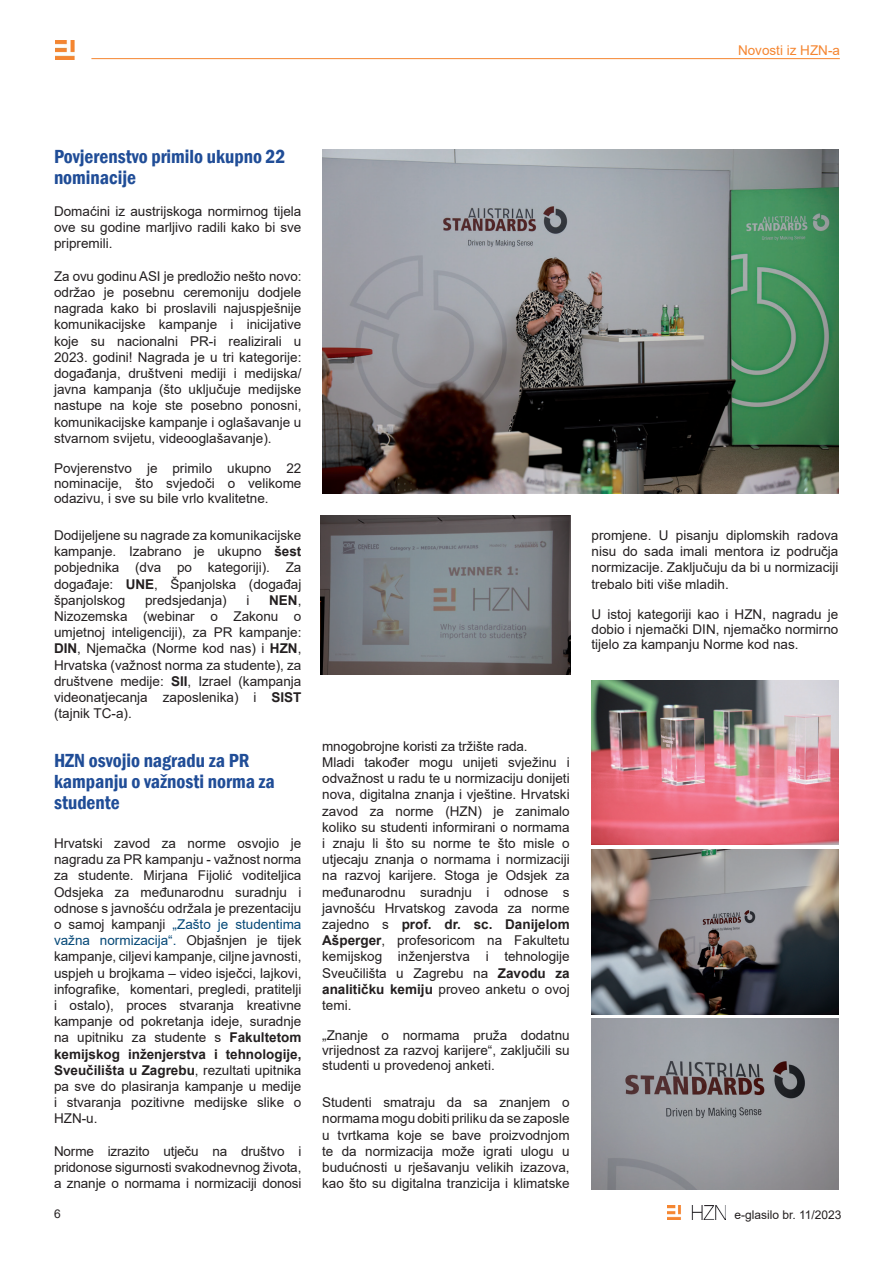
<style>
.page{position:relative;width:893px;height:1263px;background:#fff}
.page>*{position:absolute;margin:0;border:0;box-sizing:border-box;transform-origin:0 0}
.t1{font:600 condensed 19.5px/21px "Franklin Gothic";color:#204d97}
.t2{font:13.5px/16.2px "Arial";color:#231f20;text-align:justify}
.t3{font:13.5px "Arial";color:#f58631}
.t4{font:12px "Arial";color:#231f20}
.s1{font-weight:700}
.s2{color:#054877}
</style>
<div class="page">
<img style="left:55px;top:40px;width:19px;height:19px">
<img style="left:668px;top:1206px;width:57px;height:13px">
<hr style="left:91px;top:58px;width:749px;height:1px;background:#f58630">
<img style="left:323px;top:150px;width:516px;height:344px">
<img style="left:592px;top:680px;width:247px;height:165px">
<img style="left:591px;top:849px;width:247px;height:165px">
<img style="left:591px;top:1018px;width:248px;height:171px">
<img style="left:321px;top:516px;width:249px;height:158px">
<p class="t3" style="left:738px;top:40px;width:104px">Novosti iz HZN-a</p>
<h1 class="t1" style="left:54px;top:146px;width:233px">Povjerenstvo primilo ukupno 22 nominacije</h1>
<p class="t2" style="left:54px;top:203px;width:249px">Domaćini iz austrijskoga normirnog tijela ove su godine marljivo radili kako bi sve pripremili.</p>
<p class="t2" style="left:54px;top:268px;width:249px">Za ovu godinu ASI je predložio nešto novo: održao je posebnu ceremoniju dodjele nagrada kako bi proslavili najuspješnije komunikacijske kampanje i inicijative koje su nacionalni PR-i realizirali u 2023. godini! Nagrada je u tri kategorije: događanja, društveni mediji i medijska/ javna kampanja (što uključuje medijske nastupe na koje ste posebno ponosni, komunikacijske kampanje i oglašavanje u stvarnom svijetu, videooglašavanje).</p>
<p class="t2" style="left:54px;top:460px;width:249px;line-height:15px">Povjerenstvo je primilo ukupno 22 nominacije, što svjedoči o velikome odazivu, i sve su bile vrlo kvalitetne.</p>
<p class="t2" style="left:54px;top:527px;width:249px">Dodijeljene su nagrade za komunikacijske kampanje. Izabrano je ukupno <span class="s1">šest </span>pobjednika (dva po kategoriji). Za događaje: <span class="s1">UNE</span>, Španjolska (događaj španjolskog</p>
<p class="t2" style="left:145px;top:592px;width:83px">predsjedanja)</p>
<p class="t2" style="left:247px;top:592px;width:4px">i</p>
<p class="t2" style="left:54px;top:592px;width:249px;text-indent:215px"><span class="s1">NEN</span>, Nizozemska (webinar o Zakonu o umjetnoj inteligenciji), za PR kampanje:<br><span class="s1">DIN</span>, Njemačka (Norme kod nas) i <span class="s1">HZN</span>, Hrvatska (važnost norma za studente), za društvene medije: <span class="s1">SII</span>, Izrael (kampanja videonatjecanja zaposlenika) i <span class="s1">SIST </span>(tajnik TC-a).</p>
<h1 class="t1" style="left:54px;top:750px;width:222px">HZN osvojio nagradu za PR kampanju o važnosti norma za studente</h1>
<p class="t2" style="left:54px;top:835px;width:249px">Hrvatski zavod za norme osvojio je nagradu za PR kampanju - važnost norma za studente. Mirjana Fijolić voditeljica Odsjeka za međunarodnu suradnju i odnose s javnošću održala je prezentaciju o samoj kampanji <span class="s2">„Zašto je studentima važna normizacija“.</span> Objašnjen je tijek kampanje, ciljevi kampanje, ciljne javnosti, uspjeh u brojkama – video isječci, lajkovi, infografike, komentari, pregledi, pratitelji i ostalo), proces stvaranja kreativne kampanje od pokretanja ideje, suradnje na upitniku za studente s <span class="s1">Fakultetom kemijskog inženjerstva i tehnologije, Sveučilišta u Zagrebu</span>, rezultati upitnika pa sve do plasiranja kampanje u medije i stvaranja pozitivne medijske slike o HZN-u.</p>
<p class="t2" style="left:54px;top:1143px;width:249px">Norme izrazito utječu na društvo i pridonose sigurnosti svakodnevnog života, a znanje o normama i normizaciji donosi</p>
<p class="t4" style="left:54px;top:1206px;width:8px">6</p>
<p class="t2" style="left:322px;top:738px;width:249px;text-align:left">mnogobrojne koristi za tržište rada.<br>Mladi također mogu unijeti svježinu i odvažnost u radu te u normizaciju donijeti nova, digitalna znanja i vještine. Hrvatski zavod za norme (HZN) je zanimalo koliko su studenti informirani o normama i znaju li što su norme te što misle o utjecaju znanja o normama i normizaciji na razvoj karijere. Stoga je Odsjek za međunarodnu suradnju i odnose s javnošću Hrvatskog zavoda za norme zajedno s <span class="s1">prof. dr. sc. Danijelom Ašperger</span>, profesoricom na Fakultetu kemijskog inženjerstva i tehnologije Sveučilišta u Zagrebu na <span class="s1">Zavodu za analitičku kemiju</span> proveo anketu o ovoj temi.</p>
<p class="t2" style="left:322px;top:1027px;width:249px;line-height:15px">„Znanje o normama pruža dodatnu vrijednost za razvoj karijere“, zaključili su studenti u provedenoj anketi.</p>
<p class="t2" style="left:322px;top:1094px;width:249px">Studenti smatraju da sa znanjem o normama mogu dobiti priliku da se zaposle u tvrtkama koje se bave proizvodnjom te da normizacija može igrati ulogu u budućnosti u rješavanju velikih izazova, kao što su digitalna tranzicija i klimatske</p>
<p class="t2" style="left:591px;top:527px;width:248px">promjene. U pisanju diplomskih radova nisu do sada imali mentora iz područja normizacije. Zaključuju da bi u normizaciji trebalo biti više mladih.</p>
<p class="t2" style="left:591px;top:606px;width:248px;line-height:15px">U istoj kategoriji kao i HZN, nagradu je dobio i njemački DIN, njemačko normirno tijelo za kampanju Norme kod nas.</p>
<p class="t4" style="left:734px;top:1206px;width:109px">e-glasilo br. 11/2023</p>
</div>
